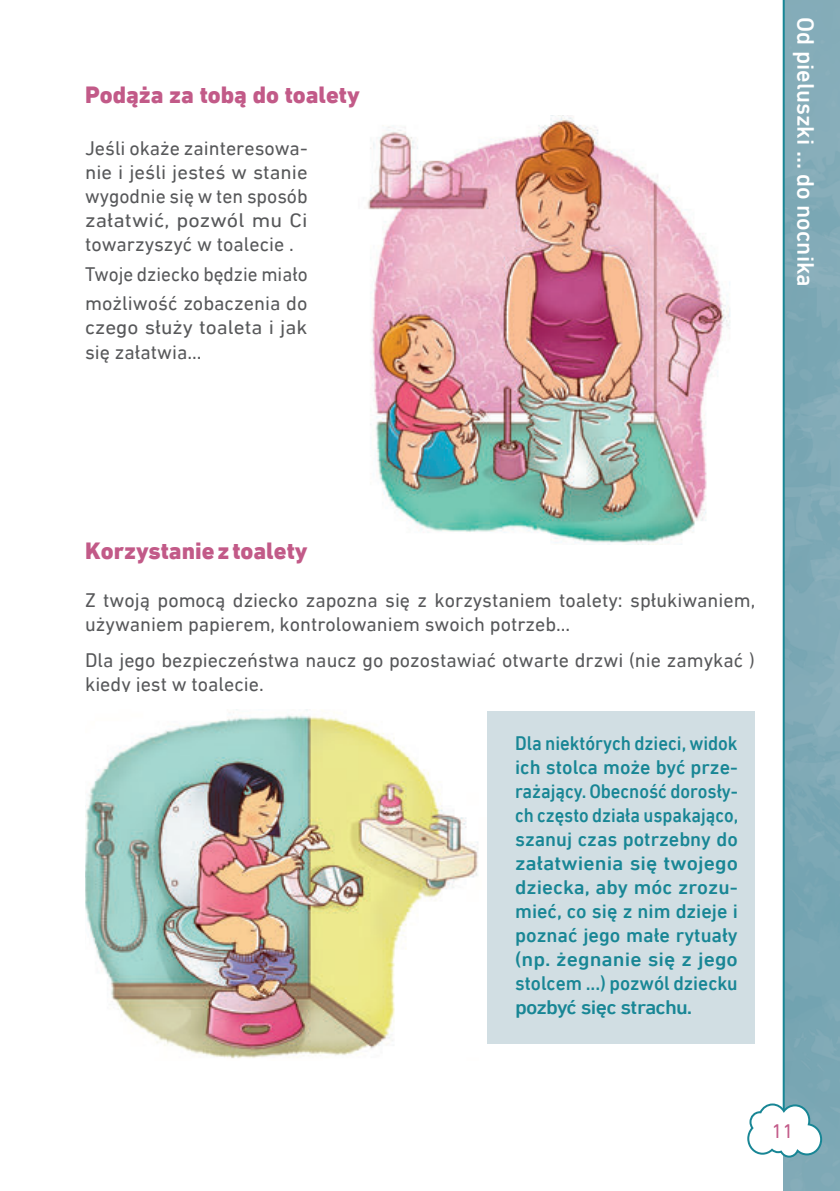
<style>
.page{position:relative;width:840px;height:1191px;background:#fff}
.page>*{position:absolute;margin:0;border:0;box-sizing:border-box;transform-origin:0 0}
.t1{font:800 24px "DIN Next LT Pro";color:#c25a88}
.t2{font:500 24px "DIN Next LT Pro";color:#fff}
.t3{font:20px/24px "DIN Next LT Pro";color:#57585a;text-align:justify}
.t4{font:500 20px/24px "DIN Next LT Pro";color:#188695;text-align:justify;scale:.93 1}
.t5{font:20px "DIN Next LT Pro";color:#57585a;scale:.96 1}
.t6{font:20px "DIN Next LT Pro";color:#c25a88}
</style>
<div class="page">
<img style="left:783px;top:0;width:56px;height:1191px">
<hr style="left:782px;top:0;width:2px;height:1118px;background:#188695">
<svg style="left:747px;top:1102px;width:75px;height:56px"></svg>
<div style="left:85px;top:711px;width:669px;height:332px;background:#d1dee3"></div>
<img style="left:367px;top:115px;width:363px;height:428px">
<img style="left:85px;top:709px;width:401px;height:350px">
<p class="t1" style="left:85px;top:80px;width:276px">Podąża za tobą do toalety</p>
<p class="t3" style="left:85px;top:136px;width:224px">Jeśli okaże zainteresowa&shy;nie i jeśli jesteś w stanie wygodnie się w ten sposób załatwić, pozwól mu Ci towarzyszyć w toalecie .</p>
<p class="t5" style="left:85px;top:262px;width:233px">Twoje dziecko będzie miało</p>
<p class="t3" style="left:85px;top:291px;width:224px">możliwość zobaczenia do czego służy toaleta i jak się załatwia...</p>
<p class="t2" style="left:819px;top:17px;width:271px;rotate:90deg">Od pieluszki ... do nocnika</p>
<p class="t1" style="left:85px;top:537px;width:224px">Korzystanie z toalety</p>
<p class="t3" style="left:85px;top:588px;width:671px">Z twoją pomocą dziecko zapozna się z korzystaniem toalety: spłukiwaniem, używaniem papierem, kontrolowaniem swoich potrzeb...</p>
<p class="t3" style="left:85px;top:647px;width:670px">Dla jego bezpieczeństwa naucz go pozostawiać otwarte drzwi (nie zamykać ) kiedy jest w toalecie.</p>
<p class="t4" style="left:515px;top:731px;width:241px">Dla niektórych dzieci, widok ich stolca może być prze&shy;rażający. Obecność dorosły&shy;ch często działa uspakająco, szanuj czas potrzebny do załatwienia się twojego dziecka, aby móc zrozu&shy;mieć, co się z nim dzieje i poznać jego małe rytuały (np. żegnanie się z jego stolcem ...) pozwól dziecku pozbyć sięc strachu.</p>
<p class="t6" style="left:771px;top:1119px;width:23px">11</p>
</div>
